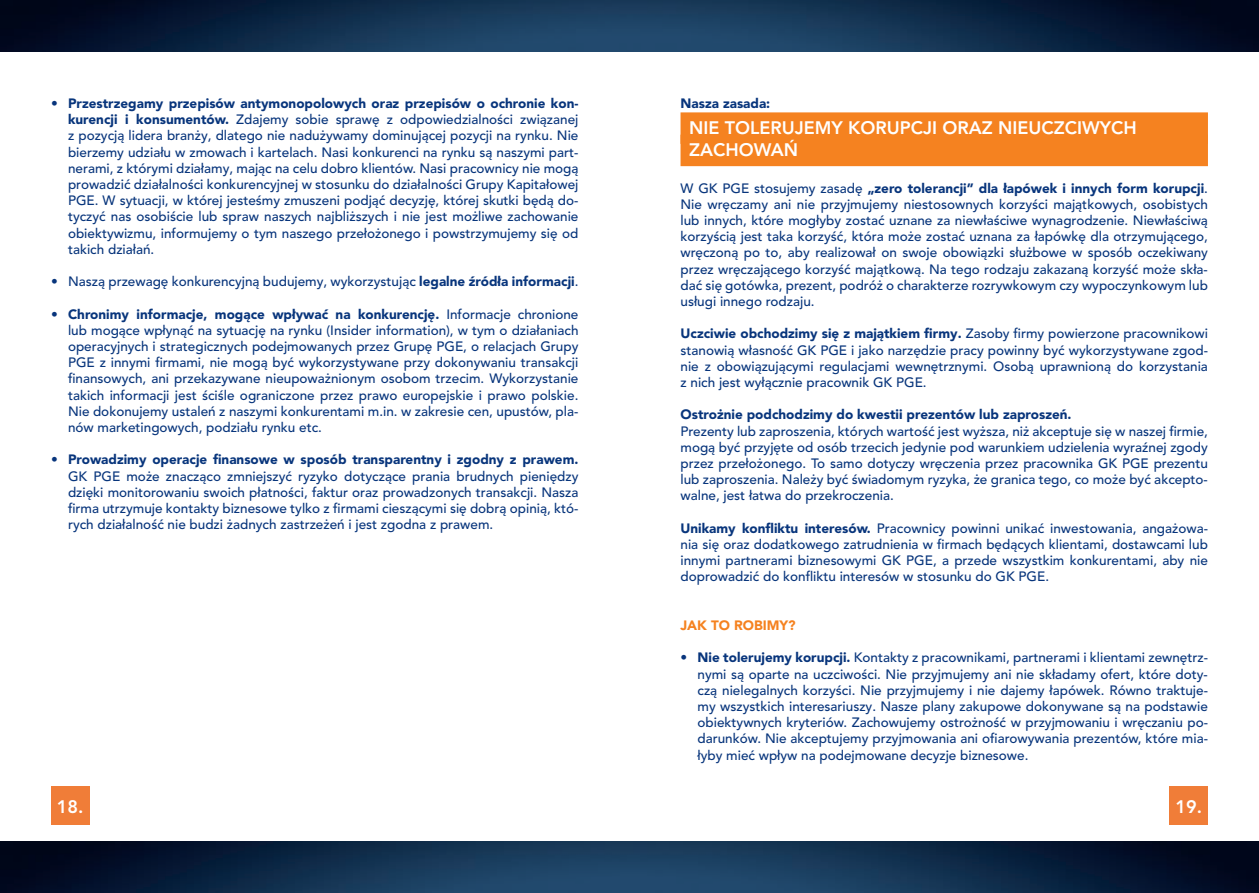
<style>
.page{position:relative;width:1259px;height:893px;background:#fff}
.page>*{position:absolute;margin:0;border:0;box-sizing:border-box;transform-origin:0 0}
.t1{font:800 18px/22.2px "Avenir LT Pro";color:#fff}
.t2{font:500 13.5px/16.2px "Avenir LT Pro";color:#08357c;text-align:justify}
.t3{font:900 13.5px "Avenir LT Pro";color:#08357c}
.t4{font:900 13.5px "Avenir LT Pro";color:#f58220}
.s1{font-weight:900}
</style>
<div class="page">
<div style="left:680px;top:112px;width:528px;height:32px;background:#f58220"></div>
<div style="left:680px;top:135px;width:528px;height:31px;background:#f58220"></div>
<div style="left:51px;top:787px;width:38px;height:38px;background:#f07d38"></div>
<div style="left:1169px;top:787px;width:39px;height:38px;background:#f07d38"></div>
<img style="left:0;top:842px;width:1259px;height:51px">
<img style="left:0;top:0;width:1259px;height:51px">
<p class="t2" style="left:68px;top:95px;width:512px;text-indent:-17px">• <span class="s1">Przestrzegamy przepisów antymonopolowych oraz przepisów o ochronie kon&shy;kurencji i konsumentów.</span> Zdajemy sobie sprawę z odpowiedzialności związanej z pozycją lidera branży, dlatego nie nadużywamy dominującej pozycji na rynku. Nie bierzemy udziału w zmowach i kartelach. Nasi konkurenci na rynku są naszymi part&shy;nerami, z którymi działamy, mając na celu dobro klientów. Nasi pracownicy nie mogą prowadzić działalności konkurencyjnej w stosunku do działalności Grupy Kapitałowej PGE. W sytuacji, w której jesteśmy zmuszeni podjąć decyzję, której skutki będą do&shy;tyczyć nas osobiście lub spraw naszych najbliższych i nie jest możliwe zachowanie obiektywizmu, informujemy o tym naszego przełożonego i powstrzymujemy się od takich działań.</p>
<p class="t2" style="left:51px;top:274px;width:529px">• Naszą przewagę konkurencyjną budujemy, wykorzystując <span class="s1">legalne źródła informacji</span>.</p>
<p class="t2" style="left:68px;top:306px;width:512px;text-indent:-17px">• <span class="s1">Chronimy informacje, mogące wpływać na konkurencję.</span> Informacje chronione lub mogące wpłynąć na sytuację na rynku (Insider information), w tym o działaniach operacyjnych i strategicznych podejmowanych przez Grupę PGE, o relacjach Grupy PGE z innymi firmami, nie mogą być wykorzystywane przy dokonywaniu transakcji finansowych, ani przekazywane nieupoważnionym osobom trzecim. Wykorzystanie takich informacji jest ściśle ograniczone przez prawo europejskie i prawo polskie.<br>Nie dokonujemy ustaleń z naszymi konkurentami m.in. w zakresie cen, upustów, pla&shy;nów marketingowych, podziału rynku etc.</p>
<p class="t2" style="left:68px;top:452px;width:512px;text-indent:-17px">• <span class="s1">Prowadzimy operacje finansowe w sposób transparentny i zgodny z prawem.<br></span>GK PGE może znacząco zmniejszyć ryzyko dotyczące prania brudnych pieniędzy dzięki monitorowaniu swoich płatności, faktur oraz prowadzonych transakcji. Nasza firma utrzymuje kontakty biznesowe tylko z firmami cieszącymi się dobrą opinią, któ&shy;rych działalność nie budzi żadnych zastrzeżeń i jest zgodna z prawem.</p>
<p class="t3" style="left:680px;top:95px;width:91px">Nasza zasada:</p>
<h1 class="t1" style="left:689px;top:116px;width:449px">NIE TOLERUJEMY KORUPCJI ORAZ NIEUCZCIWYCH<br>ZACHOWAŃ</h1>
<p class="t2" style="left:680px;top:180px;width:529px">W GK PGE stosujemy zasadę <span class="s1">„zero tolerancji” dla łapówek i innych form korupcji</span>.<br>Nie wręczamy ani nie przyjmujemy niestosownych korzyści majątkowych, osobistych lub innych, które mogłyby zostać uznane za niewłaściwe wynagrodzenie. Niewłaściwą korzyścią jest taka korzyść, która może zostać uznana za łapówkę dla otrzymującego, wręczoną po to, aby realizował on swoje obowiązki służbowe w sposób oczekiwany przez wręczającego korzyść majątkową. Na tego rodzaju zakazaną korzyść może skła&shy;dać się gotówka, prezent, podróż o charakterze rozrywkowym czy wypoczynkowym lub usługi innego rodzaju.</p>
<p class="t2" style="left:680px;top:326px;width:529px"><span class="s1">Uczciwie obchodzimy się z majątkiem firmy.</span> Zasoby firmy powierzone pracownikowi stanowią własność GK PGE i jako narzędzie pracy powinny być wykorzystywane zgod&shy;nie z obowiązującymi regulacjami wewnętrznymi. Osobą uprawnioną do korzystania z nich jest wyłącznie pracownik GK PGE.</p>
<p class="t3" style="left:680px;top:406px;width:392px">Ostrożnie podchodzimy do kwestii prezentów lub zaproszeń.</p>
<p class="t2" style="left:680px;top:423px;width:529px">Prezenty lub zaproszenia, których wartość jest wyższa, niż akceptuje się w naszej firmie, mogą być przyjęte od osób trzecich jedynie pod warunkiem udzielenia wyraźnej zgody przez przełożonego. To samo dotyczy wręczenia przez pracownika GK PGE prezentu lub zaproszenia. Należy być świadomym ryzyka, że granica tego, co może być akcepto&shy;walne, jest łatwa do przekroczenia.</p>
<p class="t2" style="left:680px;top:520px;width:529px"><span class="s1">Unikamy konfliktu interesów.</span> Pracownicy powinni unikać inwestowania, angażowa&shy;nia się oraz dodatkowego zatrudnienia w firmach będących klientami, dostawcami lub innymi partnerami biznesowymi GK PGE, a przede wszystkim konkurentami, aby nie doprowadzić do konfliktu interesów w stosunku do GK PGE.</p>
<p class="t4" style="left:680px;top:617px;width:117px">JAK TO ROBIMY?</p>
<p class="t2" style="left:697px;top:650px;width:512px;text-indent:-17px">• <span class="s1">Nie tolerujemy korupcji.</span> Kontakty z pracownikami, partnerami i klientami zewnętrz&shy;nymi są oparte na uczciwości. Nie przyjmujemy ani nie składamy ofert, które doty&shy;czą nielegalnych korzyści. Nie przyjmujemy i nie dajemy łapówek. Równo traktuje&shy;my wszystkich interesariuszy. Nasze plany zakupowe dokonywane są na podstawie obiektywnych kryteriów. Zachowujemy ostrożność w przyjmowaniu i wręczaniu po&shy;darunków. Nie akceptujemy przyjmowania ani ofiarowywania prezentów, które mia&shy;łyby mieć wpływ na podejmowane decyzje biznesowe.</p>
<h1 class="t1" style="left:57px;top:795px;width:28px">18.</h1>
<h1 class="t1" style="left:1175px;top:795px;width:28px">19.</h1>
</div>
